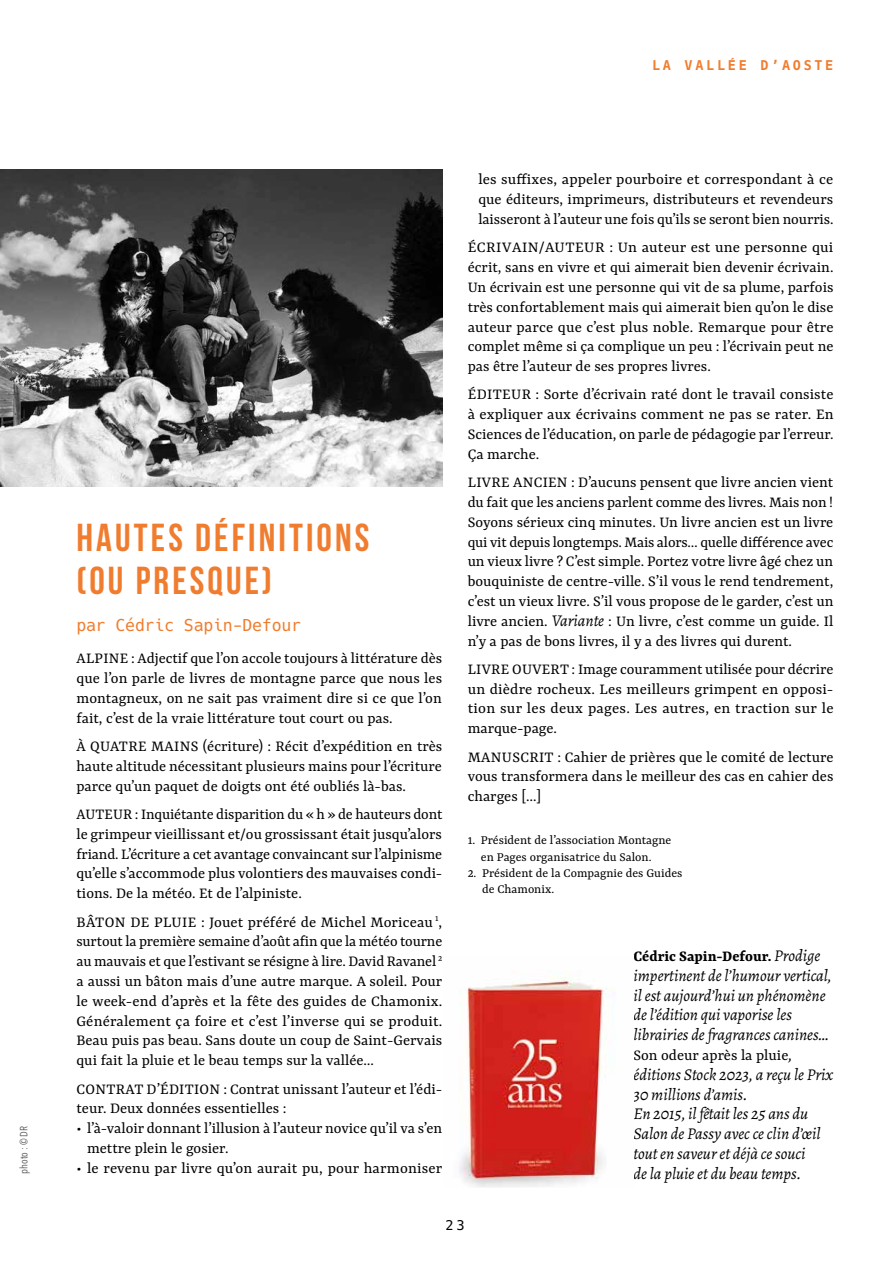
<style>
.page{position:relative;width:893px;height:1263px;background:#fff}
.page>*{position:absolute;margin:0;border:0;box-sizing:border-box;transform-origin:0 0}
.t1{font:39px/43.5px "Bebas Neue";letter-spacing:.08em;color:#f07d2f}
.t2{font:16.5px/19.8px "Yrsa";color:#000;text-align:justify}
.t3{font:italic 16.5px/19.8px "Alegreya";color:#000}
.t4{font:700 16.5px "Yrsa";color:#000}
.t5{font:16.5px "Hack";letter-spacing:-.01em;color:#f07d2f}
.t6{font:13.5px/16.2px "Yrsa";color:#000;text-align:center}
.t7{font:700 13.5px "Hack";letter-spacing:.2em;color:#f07d2f}
.t8{font:13.5px "Hack";color:#000}
.t9{font:10.5px "Avenir Next Condensed";color:#565655}
.s1{font-family:"Alegreya";font-style:italic}
.s2{font-family:"Alegreya";font-weight:400;font-style:italic}
</style>
<div class="page">
<img style="left:0;top:169px;width:442px;height:318px">
<img style="left:459px;top:973px;width:156px;height:214px">
<p class="t9" style="left:15px;top:1174px;width:49px;rotate:-90deg">photo : © DR</p>
<p class="t7" style="left:652px;top:57px;width:183px">LA VALLÉE D’AOSTE</p>
<h1 class="t1" style="left:76px;top:515px;width:295px">HAUTES DÉFINITIONS (OU PRESQUE)</h1>
<p class="t5" style="left:76px;top:615px;width:226px">par Cédric Sapin-Defour</p>
<p class="t2" style="left:76px;top:650px;width:367px">ALPINE : Adjectif que l’on accole toujours à littérature dès que l’on parle de livres de montagne parce que nous les montagneux, on ne sait pas vraiment dire si ce que l’on fait, c’est de la vraie littérature tout court ou pas.</p>
<p class="t2" style="left:76px;top:737px;width:367px">À QUATRE MAINS (écriture) : Récit d’expédition en très haute altitude nécessitant plusieurs mains pour l’écriture parce qu’un paquet de doigts ont été oubliés là-bas.</p>
<p class="t2" style="left:76px;top:805px;width:367px">AUTEUR : Inquiétante disparition du « h » de hauteurs dont le grimpeur vieillissant et/ou grossissant était jusqu’alors friand. L’écriture a cet avantage convaincant sur l’alpinisme qu’elle s’accommode plus volontiers des mauvaises condi&shy;tions. De la météo. Et de l’alpiniste.</p>
<p class="t2" style="left:76px;top:913px;width:367px">BÂTON DE PLUIE : Jouet préféré de Michel Moriceau <sup>1</sup>, surtout la première semaine d’août afin que la météo tourne au mauvais et que l’estivant se résigne à lire. David Ravanel <sup>2 </sup>a aussi un bâton mais d’une autre marque. A soleil. Pour le week-end d’après et la fête des guides de Chamonix.<br>Généralement ça foire et c’est l’inverse qui se produit.<br>Beau puis pas beau. Sans doute un coup de Saint-Gervais qui fait la pluie et le beau temps sur la vallée…</p>
<p class="t2" style="left:76px;top:1080px;width:367px">CONTRAT D’ÉDITION : Contrat unissant l’auteur et l’édi&shy;teur. Deux données essentielles :</p>
<p class="t2" style="left:87px;top:1119px;width:357px;text-indent:-10px">• l’à-valoir donnant l’illusion à l’auteur novice qu’il va s’en mettre plein le gosier.</p>
<p class="t2" style="left:77px;top:1159px;width:367px">• le revenu par livre qu’on aurait pu, pour harmoniser</p>
<p class="t2" style="left:478px;top:171px;width:357px">les suffixes, appeler pourboire et correspondant à ce que éditeurs, imprimeurs, distributeurs et revendeurs laisseront à l’auteur une fois qu’ils se seront bien nourris.</p>
<p class="t2" style="left:468px;top:238px;width:367px">ÉCRIVAIN/AUTEUR : Un auteur est une personne qui écrit, sans en vivre et qui aimerait bien devenir écrivain.<br>Un écrivain est une personne qui vit de sa plume, parfois très confortablement mais qui aimerait bien qu’on le dise auteur parce que c’est plus noble. Remarque pour être complet même si ça complique un peu : l’écrivain peut ne pas être l’auteur de ses propres livres.</p>
<p class="t2" style="left:468px;top:386px;width:367px">ÉDITEUR : Sorte d’écrivain raté dont le travail consiste à expliquer aux écrivains comment ne pas se rater. En Sciences de l’éducation, on parle de pédagogie par l’erreur.<br>Ça marche.</p>
<p class="t2" style="left:468px;top:473px;width:367px">LIVRE ANCIEN : D’aucuns pensent que livre ancien vient du fait que les anciens parlent comme des livres. Mais non !<br>Soyons sérieux cinq minutes. Un livre ancien est un livre qui vit depuis longtemps. Mais alors… quelle différence avec un vieux livre ? C’est simple. Portez votre livre âgé chez un bouquiniste de centre-ville. S’il vous le rend tendrement, c’est un vieux livre. S’il vous propose de le garder, c’est un livre ancien. <span class="s1">Variante</span> : Un livre, c’est comme un guide. Il n’y a pas de bons livres, il y a des livres qui durent.</p>
<p class="t2" style="left:468px;top:660px;width:367px">LIVRE OUVERT : Image couramment utilisée pour décrire un dièdre rocheux. Les meilleurs grimpent en opposi&shy;tion sur les deux pages. Les autres, en traction sur le marque-page.</p>
<p class="t2" style="left:468px;top:748px;width:367px">MANUSCRIT : Cahier de prières que le comité de lecture vous transformera dans le meilleur des cas en cahier des charges […]</p>
<p class="t6" style="left:468px;top:833px;width:205px">1. Président de l’association Montagne en Pages organisatrice du Salon.</p>
<p class="t6" style="left:482px;top:865px;width:202px;text-align:left;text-indent:-14px">2. Président de la Compagnie des Guides de Chamonix.</p>
<p class="t4" style="left:633px;top:946px;width:188px">Cédric Sapin-Defour. <span class="s2">Prodige</span></p>
<p class="t3" style="left:633px;top:965px;width:200px">impertinent de l’humour vertical, il est aujourd’hui un phénomène de l’édition qui vaporise les librairies de fragrances canines…</p>
<p class="t2" style="left:633px;top:1046px;width:160px">Son odeur après la pluie<span class="s1">,</span></p>
<p class="t3" style="left:633px;top:1064px;width:201px">éditions Stock 2023, a reçu le Prix<br>30 millions d’amis.<br>En 2015, il fêtait les 25 ans du<br>Salon de Passy avec ce clin d’œil tout en saveur et déjà ce souci<br>de la pluie et du beau temps.</p>
<p class="t8" style="left:445px;top:1216px;width:20px">23</p>
</div>
